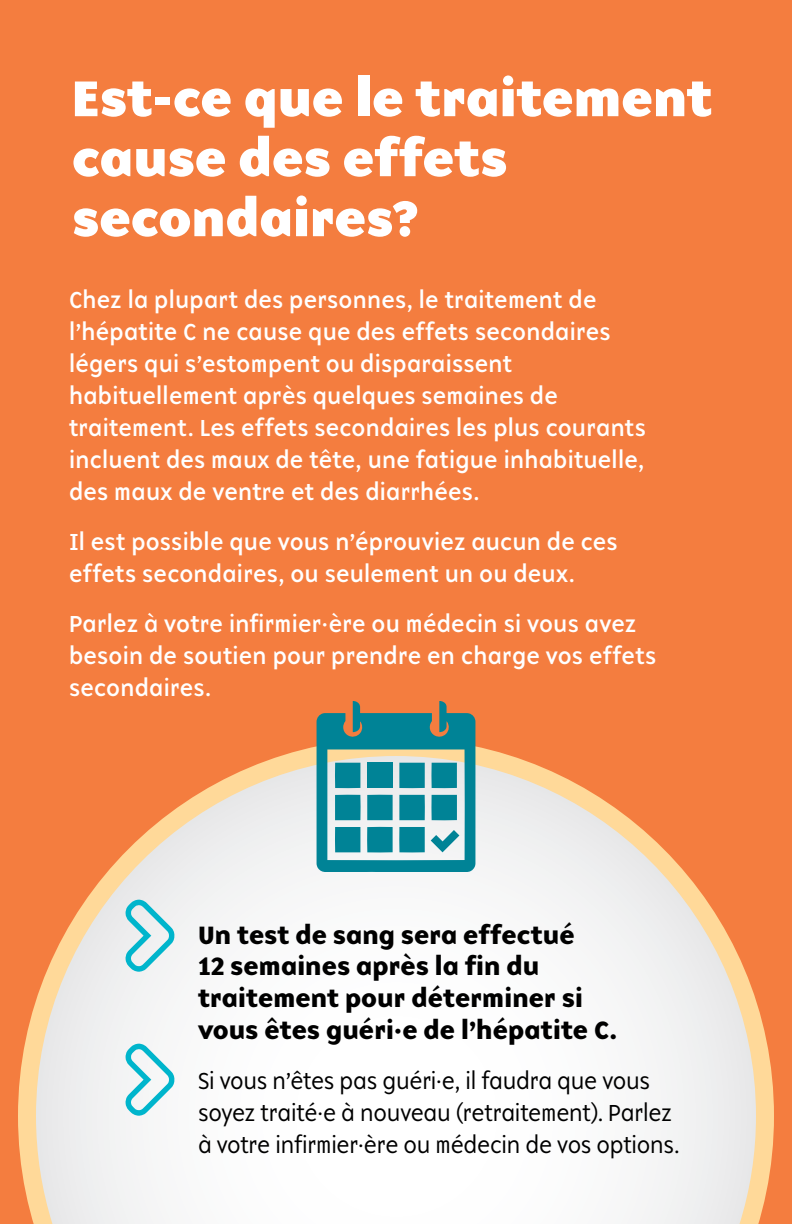
<style>
.page{position:relative;width:792px;height:1224px;background:#f47d3f}
.page>*{position:absolute;margin:0;border:0;box-sizing:border-box;transform-origin:0 0}
.t1{font:800 52px/60px "Base 900 Sans OT";color:#fff}
.t2{font:700 26px/31.4px "Base 900 Sans OT";color:#000}
.t3{font:24px/32px "Base 900 Sans OT";letter-spacing:.01em;color:#fff}
.t4{font:300 24px/32px "Base 900 Sans OT";letter-spacing:-.01em;color:#000}
</style>
<div class="page">
<svg style="left:18px;top:738px;width:756px;height:486px"></svg>
<svg style="left:36px;top:756px;width:720px;height:468px;background:#f6e5da"></svg>
<svg style="left:125px;top:900px;width:50px;height:72px;background:#aadee6"></svg>
<svg style="left:125px;top:1044px;width:50px;height:72px;background:#afe3ea"></svg>
<svg style="left:317px;top:701px;width:158px;height:171px;background:#5aa0a4"></svg>
<p class="t1" style="left:72px;top:70px;width:642px">Est-ce que le traitement cause des effets secondaires?</p>
<p class="t3" style="left:69px;top:285px;width:578px">Chez la plupart des personnes, le traitement de l’hépatite C ne cause que des effets secondaires légers qui s’estompent ou disparaissent habituellement après quelques semaines de traitement. Les effets secondaires les plus courants incluent des maux de tête, une fatigue inhabituelle, des maux de ventre et des diarrhées.</p>
<p class="t3" style="left:69px;top:527px;width:550px">Il est possible que vous n’éprouviez aucun de ces effets secondaires, ou seulement un ou deux.</p>
<p class="t3" style="left:69px;top:609px;width:589px">Parlez à votre infirmier·ère ou médecin si vous avez besoin de soutien pour prendre en charge vos effets secondaires.</p>
<p class="t2" style="left:198px;top:920px;width:421px">Un test de sang sera effectué<br>12 semaines après la fin du traitement pour déterminer si vous êtes guéri·e de l’hépatite C.</p>
<p class="t4" style="left:198px;top:1065px;width:481px">Si vous n’êtes pas guéri·e, il faudra que vous soyez traité·e à nouveau (retraitement). Parlez à votre infirmier·ère ou médecin de vos options.</p>
</div>
